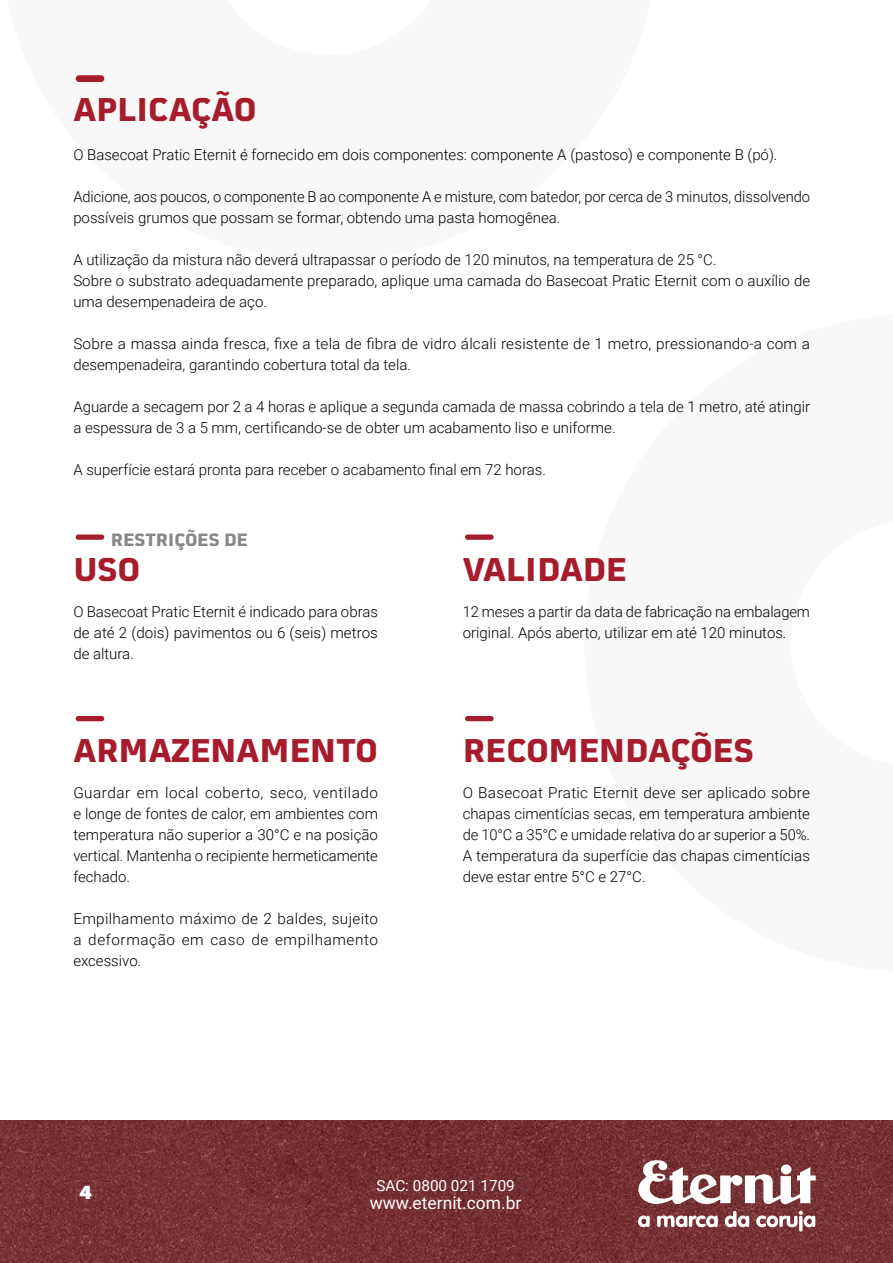
<style>
.page{position:relative;width:893px;height:1263px;background:#fff}
.page>*{position:absolute;margin:0;border:0;box-sizing:border-box;transform-origin:0 0}
.t1{font:700 32.4px "Martian B Thai";color:#a61c2c}
.t2{font:700 32.4px "Martian B Thai";letter-spacing:-.02em;color:#a61c2c}
.t3{font:900 19.5px "Martian B Thai";color:#fff}
.t4{font:700 17.55px "Martian B Thai";letter-spacing:-.01em;color:#878787}
.t5{font:17.4px "Roboto";color:#fff}
.t6{font:15.3px "Roboto";color:#fff}
.t7{font:300 15px/21px "Roboto";color:#000}
</style>
<div class="page">
<img style="left:0;top:1120px;width:892px;height:143px">
<svg style="left:638px;top:1159px;width:178px;height:45px"></svg>
<svg style="left:638px;top:1215px;width:12px;height:12px"></svg>
<svg style="left:657px;top:1215px;width:61px;height:12px"></svg>
<svg style="left:725px;top:1211px;width:24px;height:16px"></svg>
<svg style="left:756px;top:1211px;width:59px;height:20px"></svg>
<div style="left:76px;top:75px;width:28px;height:7px;background:#a61c2c;border-radius:3px"></div>
<div style="left:76px;top:534px;width:28px;height:6px;background:#a61c2c;border-radius:3px"></div>
<div style="left:465px;top:534px;width:29px;height:6px;background:#a61c2c;border-radius:3px"></div>
<div style="left:76px;top:716px;width:28px;height:5px;background:#a61c2c;border-radius:3px"></div>
<div style="left:465px;top:716px;width:29px;height:5px;background:#a61c2c;border-radius:3px"></div>
<h1 class="t1" style="left:73px;top:82px;width:185px">APLICAÇÃO</h1>
<p class="t7" style="left:73px;top:143px;width:706px">O Basecoat Pratic Eternit é fornecido em dois componentes: componente A (pastoso) e componente B (pó).</p>
<p class="t7" style="left:73px;top:185px;width:738px">Adicione, aos poucos, o componente B ao componente A e misture, com batedor, por cerca de 3 minutos, dissolvendo possíveis grumos que possam se formar, obtendo uma pasta homogênea.</p>
<p class="t7" style="left:73px;top:248px;width:738px">A utilização da mistura não deverá ultrapassar o período de 120 minutos, na temperatura de 25 °C.<br>Sobre o substrato adequadamente preparado, aplique uma camada do Basecoat Pratic Eternit com o auxílio de uma desempenadeira de aço.</p>
<p class="t7" style="left:73px;top:332px;width:738px">Sobre a massa ainda fresca, fixe a tela de fibra de vidro álcali resistente de 1 metro, pressionando-a com a desempenadeira, garantindo cobertura total da tela.</p>
<p class="t7" style="left:73px;top:395px;width:738px">Aguarde a secagem por 2 a 4 horas e aplique a segunda camada de massa cobrindo a tela de 1 metro, até atingir a espessura de 3 a 5 mm, certificando-se de obter um acabamento liso e uniforme.</p>
<p class="t7" style="left:73px;top:458px;width:474px">A superfície estará pronta para receber o acabamento final em 72 horas.</p>
<p class="t4" style="left:111px;top:525px;width:139px">RESTRIÇÕES DE</p>
<h1 class="t1" style="left:73px;top:541px;width:69px">USO</h1>
<p class="t7" style="left:73px;top:600px;width:306px;text-align:justify">O Basecoat Pratic Eternit é indicado para obras de até 2 (dois) pavimentos ou 6 (seis) metros de altura.</p>
<h1 class="t1" style="left:73px;top:723px;width:306px">ARMAZENAMENTO</h1>
<p class="t7" style="left:73px;top:782px;width:306px;text-align:justify">Guardar em local coberto, seco, ventilado e longe de fontes de calor, em ambientes com temperatura não superior a 30°C e na posição vertical. Mantenha o recipiente hermeticamente fechado.</p>
<p class="t7" style="left:73px;top:908px;width:306px;text-align:justify">Empilhamento máximo de 2 baldes, sujeito a deformação em caso de empilhamento excessivo.</p>
<h1 class="t1" style="left:463px;top:541px;width:166px">VALIDADE</h1>
<p class="t7" style="left:463px;top:600px;width:349px">12 meses a partir da data de fabricação na embalagem original. Após aberto, utilizar em até 120 minutos.</p>
<h1 class="t2" style="left:463px;top:723px;width:293px">RECOMENDAÇÕES</h1>
<p class="t7" style="left:463px;top:782px;width:349px;text-align:justify">O Basecoat Pratic Eternit deve ser aplicado sobre chapas cimentícias secas, em temperatura ambiente de 10°C a 35°C e umidade relativa do ar superior a 50%.<br>A temperatura da superfície das chapas cimentícias deve estar entre 5°C e 27°C.</p>
<h2 class="t3" style="left:79px;top:1174px;width:14px">4</h2>
<p class="t6" style="left:376px;top:1175px;width:140px">SAC: 0800 021 1709</p>
<p class="t5" style="left:370px;top:1191px;width:153px">www.eternit.com.br</p>
</div>
